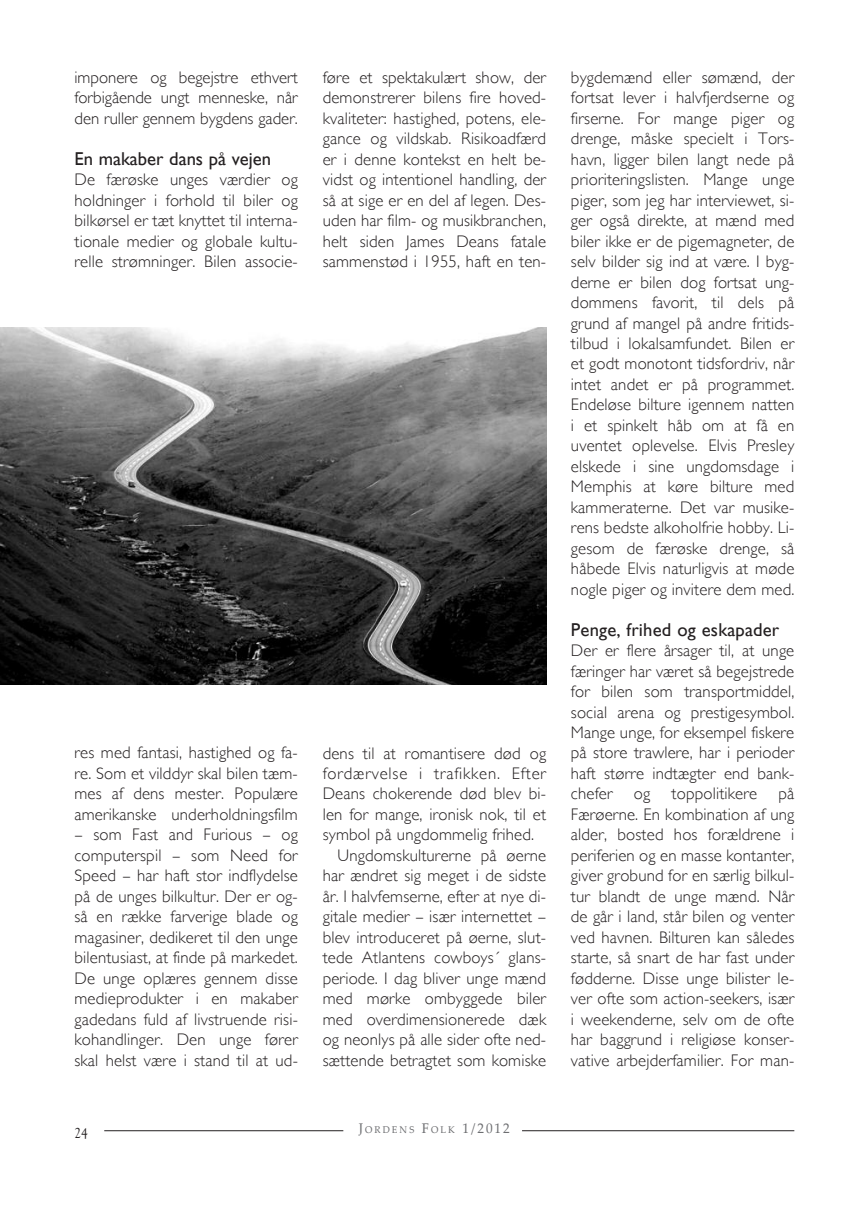
<style>
.page{position:relative;width:844px;height:1216px;background:#fff}
.page>*{position:absolute;margin:0;border:0;box-sizing:border-box;transform-origin:0 0}
.t1{font:18.55px "Gill Sans";letter-spacing:.005em;color:#231f20}
.t2{font:300 16.8px/20.5px "Gill Sans";letter-spacing:.01em;color:#231f20;text-align:justify}
.t3{font:300 16.8px "Gill Sans";letter-spacing:.05em;color:#231f20}
.t4{font:14.88px "Goudy Old Style T";color:#231f20;scale:.9 1}
.t5{font:9.8px "Palatino Linotype";letter-spacing:.215em;color:#6c6d70;scale:.95 1}
.s1{font-size:14px}
</style>
<div class="page">
<hr style="left:104px;top:1130px;width:239px;height:1px;background:#231f20">
<hr style="left:522px;top:1130px;width:272px;height:1px;background:#231f20">
<img style="left:0;top:327px;width:546px;height:358px">
<p class="t2" style="left:74px;top:67px;width:225px">imponere og begejstre ethvert forbigående ungt menneske, når den ruller gennem bygdens gader.</p>
<p class="t1" style="left:74px;top:147px;width:198px">En makaber dans på vejen</p>
<p class="t2" style="left:74px;top:169px;width:225px">De færøske unges værdier og holdninger i forhold til biler og bilkørsel er tæt knyttet til interna&shy;tionale medier og globale kultu&shy;relle strømninger. Bilen associe-</p>
<p class="t2" style="left:74px;top:742px;width:225px">res med fantasi, hastighed og fa&shy;re. Som et vilddyr skal bilen tæm&shy;mes af dens mester. Populære amerikanske underholdningsfilm</p>
<p class="t2" style="left:74px;top:824px;width:225px">– som Fast and Furious – og computerspil – som Need for Speed – har haft stor indflydelse på de unges bilkultur. Der er og&shy;så en række farverige blade og magasiner, dedikeret til den unge bilentusiast, at finde på markedet.<br>De unge oplæres gennem disse medieprodukter i en makaber gadedans fuld af livstruende risi&shy;kohandlinger. Den unge fører skal helst være i stand til at ud-</p>
<p class="t4" style="left:74px;top:1124px;width:16px">24</p>
<p class="t2" style="left:322px;top:67px;width:225px">føre et spektakulært show, der demonstrerer bilens fire hoved&shy;kvaliteter: hastighed, potens, ele&shy;gance og vildskab. Risikoadfærd er i denne kontekst en helt be&shy;vidst og intentionel handling, der så at sige er en del af legen. Des&shy;uden har film- og musikbranchen, helt siden James Deans fatale sammenstød i 1955, haft en ten-</p>
<p class="t2" style="left:322px;top:742px;width:225px">dens til at romantisere død og</p>
<p class="t3" style="left:322px;top:763px;width:225px">fordærvelse i trafikken. Efter</p>
<p class="t2" style="left:322px;top:783px;width:225px">Deans chokerende død blev bi-</p>
<p class="t2" style="left:322px;top:804px;width:225px">len for mange, ironisk nok, til et</p>
<p class="t2" style="left:322px;top:824px;width:213px">symbol på ungdommelig frihed.</p>
<p class="t2" style="left:337px;top:845px;width:210px">Ungdomskulturerne på øerne</p>
<p class="t2" style="left:322px;top:865px;width:225px">har ændret sig meget i de sidste</p>
<p class="t2" style="left:322px;top:885px;width:225px">år. I halvfemserne, efter at nye di-</p>
<p class="t2" style="left:322px;top:906px;width:225px">gitale medier – især internettet –</p>
<p class="t2" style="left:322px;top:926px;width:225px">blev introduceret på øerne, slut-</p>
<p class="t2" style="left:322px;top:947px;width:225px">tede Atlantens cowboys´ glans-</p>
<p class="t2" style="left:322px;top:967px;width:225px">periode. I dag bliver unge mænd</p>
<p class="t2" style="left:322px;top:988px;width:225px">med mørke ombyggede biler</p>
<p class="t2" style="left:322px;top:1008px;width:225px">med overdimensionerede dæk</p>
<p class="t2" style="left:322px;top:1029px;width:225px">og neonlys på alle sider ofte ned-</p>
<p class="t2" style="left:322px;top:1049px;width:225px">sættende betragtet som komiske</p>
<p class="t5" style="left:359px;top:1125px;width:160px"><span class="s1">J</span>ORDENS <span class="s1">F</span>OLK <span class="s1">1/2012</span></p>
<p class="t2" style="left:571px;top:67px;width:225px">bygdemænd eller sømænd, der fortsat lever i halvfjerdserne og firserne. For mange piger og drenge, måske specielt i Tors&shy;havn, ligger bilen langt nede på prioriteringslisten. Mange unge piger, som jeg har interviewet, si&shy;ger også direkte, at mænd med biler ikke er de pigemagneter, de selv bilder sig ind at være. I byg&shy;derne er bilen dog fortsat ung&shy;dommens favorit, til dels på grund af mangel på andre fritids&shy;tilbud i lokalsamfundet. Bilen er et godt monotont tidsfordriv, når intet andet er på programmet.<br>Endeløse bilture igennem natten i et spinkelt håb om at få en uventet oplevelse. Elvis Presley elskede i sine ungdomsdage i Memphis at køre bilture med kammeraterne. Det var musike&shy;rens bedste alkoholfrie hobby. Li&shy;gesom de færøske drenge, så håbede Elvis naturligvis at møde nogle piger og invitere dem med.</p>
<p class="t1" style="left:570px;top:618px;width:210px">Penge, frihed og eskapader</p>
<p class="t2" style="left:570px;top:640px;width:225px">Der er flere årsager til, at unge færinger har været så begejstrede for bilen som transportmiddel, social arena og prestigesymbol.<br>Mange unge, for eksempel fiskere på store trawlere, har i perioder haft større indtægter end bank&shy;chefer</p>
<p class="t2" style="left:633px;top:783px;width:18px">og</p>
<p class="t2" style="left:671px;top:783px;width:87px">toppolitikere</p>
<p class="t2" style="left:570px;top:783px;width:225px;text-indent:207px">på Færøerne. En kombination af ung alder, bosted hos forældrene i periferien og en masse kontanter, giver grobund for en særlig bilkul&shy;tur blandt de unge mænd. Når de går i land, står bilen og venter ved havnen. Bilturen kan således starte, så snart de har fast under fødderne. Disse unge bilister le&shy;ver ofte som action-seekers, især i weekenderne, selv om de ofte har baggrund i religiøse konser&shy;vative arbejderfamilier. For man-</p>
</div>
